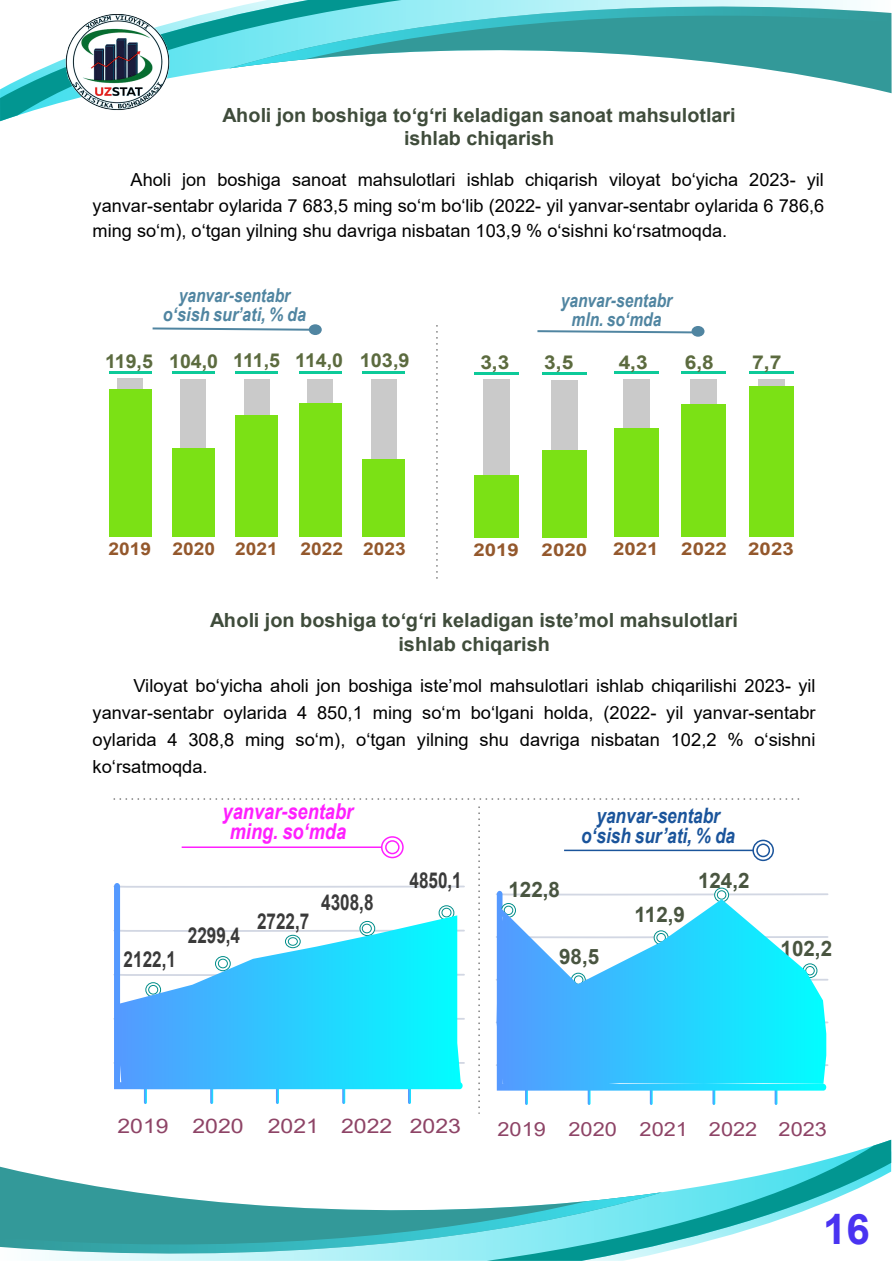
<style>
.page{position:relative;width:893px;height:1263px;background:#fff}
.page>*{position:absolute;margin:0;border:0;box-sizing:border-box;transform-origin:0 0}
.t1{font:700 42px "Arial";color:#4933f1}
.t2{font:700 21.9px "Arial";color:#3a3a3a;scale:.78 1}
.t3{font:italic 700 21.9px/20.4px "Arial Narrow";color:#ff1fff;text-align:center}
.t4{font:italic 700 21.3px/19.6px "Arial Narrow";color:#1a549b;text-align:center}
.t5{font:700 21.3px "Arial";color:#495540}
.t6{font:20.1px "Arial";color:#8e4466;scale:1.15 1}
.t7{font:700 19.5px/23.4px "Arial";color:#3f4c3b;text-align:center}
.t8{font:19.5px "Arial";color:#8e4466;scale:1.12 1}
.t9{font:italic 700 19.2px/18.6px "Arial Narrow";color:#5085a1;text-align:center}
.t10{font:700 19.2px "Arial";color:#5c6b3f}
.t11{font:700 19.2px "Arial";color:#5c6b3f;scale:1.09 1}
.t12{font:700 19.2px "Arial";color:#5c6b3f;scale:1.11 1}
.t13{font:18px/27px "Arial";color:#000;text-align:justify}
.t14{font:700 17.55px "Arial";color:#94582c;scale:1.17 1}
.t15{font:700 17.55px "Arial";color:#94582c;scale:1.09 1}
</style>
<div class="page">
<svg style="left:537px;top:330px;width:154px;height:3px"></svg>
<div style="left:691px;top:326px;width:13px;height:11px;background:#5085a1;border-radius:50%"></div>
<svg style="left:153px;top:327px;width:156px;height:4px"></svg>
<div style="left:309px;top:324px;width:13px;height:11px;background:#5085a1;border-radius:50%"></div>
<svg style="left:436px;top:325px;width:2px;height:254px"></svg>
<svg style="left:113px;top:798px;width:686px;height:2px"></svg>
<svg style="left:478px;top:806px;width:2px;height:308px"></svg>
<div style="left:483px;top:379px;width:27px;height:159px;background:#cacaca"></div>
<div style="left:474px;top:475px;width:45px;height:63px;background:#7be115"></div>
<div style="left:551px;top:380px;width:27px;height:158px;background:#cacaca"></div>
<div style="left:542px;top:450px;width:45px;height:88px;background:#7be115"></div>
<div style="left:623px;top:379px;width:27px;height:158px;background:#cacaca"></div>
<div style="left:614px;top:429px;width:45px;height:108px;background:#7be115"></div>
<div style="left:690px;top:379px;width:27px;height:158px;background:#cacaca"></div>
<div style="left:681px;top:404px;width:45px;height:133px;background:#7be115"></div>
<div style="left:758px;top:379px;width:27px;height:158px;background:#cacaca"></div>
<div style="left:749px;top:386px;width:45px;height:151px;background:#7be115"></div>
<hr style="left:474px;top:373px;width:45px;height:2px;background:#0dca99">
<hr style="left:542px;top:373px;width:45px;height:2px;background:#0dca99">
<hr style="left:614px;top:372px;width:45px;height:2px;background:#0dca99">
<hr style="left:681px;top:372px;width:45px;height:2px;background:#0dca99">
<hr style="left:749px;top:372px;width:45px;height:2px;background:#0dca99">
<div style="left:117px;top:378px;width:26px;height:158px;background:#cacaca"></div>
<div style="left:109px;top:389px;width:42px;height:147px;background:#7be115"></div>
<div style="left:181px;top:379px;width:25px;height:157px;background:#cacaca"></div>
<div style="left:172px;top:448px;width:43px;height:88px;background:#7be115"></div>
<div style="left:244px;top:379px;width:25px;height:157px;background:#cacaca"></div>
<div style="left:236px;top:415px;width:42px;height:121px;background:#7be115"></div>
<div style="left:308px;top:379px;width:25px;height:157px;background:#cacaca"></div>
<div style="left:299px;top:403px;width:42px;height:133px;background:#7be115"></div>
<div style="left:371px;top:379px;width:25px;height:157px;background:#cacaca"></div>
<div style="left:362px;top:459px;width:43px;height:77px;background:#7be115"></div>
<hr style="left:109px;top:371px;width:42px;height:3px;background:#0dca99">
<hr style="left:172px;top:371px;width:43px;height:3px;background:#0dca99">
<hr style="left:236px;top:371px;width:42px;height:3px;background:#0dca99">
<hr style="left:299px;top:371px;width:42px;height:3px;background:#0dca99">
<hr style="left:362px;top:371px;width:43px;height:3px;background:#0dca99">
<svg style="left:0;top:109px;width:115px;height:12px"></svg>
<svg style="left:0;top:0;width:891px;height:109px"></svg>
<svg style="left:662px;top:1140px;width:229px;height:112px"></svg>
<svg style="left:0;top:1166px;width:133px;height:26px"></svg>
<svg style="left:0;top:1192px;width:662px;height:69px"></svg>
<img style="left:65px;top:14px;width:105px;height:96px">
<hr style="left:182px;top:846px;width:210px;height:2px;background:#ff1fff">
<svg style="left:382px;top:837px;width:21px;height:20px"></svg>
<div style="left:381px;top:836px;width:23px;height:22px;border:2px solid #ff1fff;border-radius:50%"></div>
<svg style="left:386px;top:841px;width:13px;height:12px"></svg>
<div style="left:385px;top:840px;width:15px;height:14px;border:2px solid #ff1fff;border-radius:50%"></div>
<svg style="left:144px;top:1084px;width:3px;height:20px"></svg>
<svg style="left:210px;top:1084px;width:3px;height:20px"></svg>
<svg style="left:276px;top:1084px;width:3px;height:20px"></svg>
<svg style="left:342px;top:1084px;width:3px;height:20px"></svg>
<svg style="left:408px;top:1084px;width:3px;height:20px"></svg>
<svg style="left:114px;top:883px;width:349px;height:206px"></svg>
<svg style="left:439px;top:906px;width:15px;height:14px"></svg>
<div style="left:439px;top:905px;width:15px;height:15px;border:1px solid #008e8a;border-radius:50%"></div>
<svg style="left:442px;top:908px;width:9px;height:7px"></svg>
<div style="left:442px;top:908px;width:9px;height:9px;border:1px solid #008e8a;border-radius:50%"></div>
<hr style="left:564px;top:850px;width:199px;height:1px;background:#1a549b">
<svg style="left:753px;top:840px;width:20px;height:20px"></svg>
<div style="left:752px;top:840px;width:22px;height:21px;border:2px solid #1a549b;border-radius:50%"></div>
<svg style="left:757px;top:844px;width:12px;height:12px"></svg>
<div style="left:756px;top:843px;width:14px;height:14px;border:2px solid #1a549b;border-radius:50%"></div>
<svg style="left:525px;top:1085px;width:3px;height:20px"></svg>
<svg style="left:588px;top:1085px;width:2px;height:20px"></svg>
<svg style="left:650px;top:1085px;width:3px;height:20px"></svg>
<svg style="left:712px;top:1085px;width:3px;height:20px"></svg>
<svg style="left:775px;top:1085px;width:2px;height:20px"></svg>
<div style="left:714px;top:888px;width:15px;height:14px;border:1px solid #008e8a;border-radius:50%"></div>
<svg style="left:496px;top:891px;width:333px;height:8px"></svg>
<div style="left:717px;top:890px;width:9px;height:9px;border:1px solid #008e8a;border-radius:50%"></div>
<svg style="left:116px;top:915px;width:345px;height:174px"></svg>
<svg style="left:497px;top:899px;width:329px;height:189px"></svg>
<p class="t7" style="left:223px;top:103px;width:514px">Aholi jon boshiga to‘g‘ri keladigan sanoat mahsulotlari ishlab chiqarish</p>
<p class="t13" style="left:93px;top:167px;width:733px;line-height:25.5px;text-indent:38px">Aholi jon boshiga sanoat mahsulotlari ishlab chiqarish viloyat bo‘yicha 2023- yil yanvar-sentabr oylarida 7 683,5 ming so‘m bo‘lib (2022- yil yanvar-sentabr oylarida 6 786,6 ming so‘m), o‘tgan yilning shu davriga nisbatan 103,9 % o‘sishni ko‘rsatmoqda.</p>
<p class="t9" style="left:163px;top:285px;width:145px">yanvar-sentabr o‘sish sur’ati, % da</p>
<p class="t10" style="left:105px;top:347px;width:306px">119,5 104,0 111,5 114,0 103,9</p>
<p class="t9" style="left:561px;top:290px;width:113px">yanvar-sentabr mln. so‘mda</p>
<p class="t11" style="left:480px;top:349px;width:28px">3,3</p>
<p class="t11" style="left:544px;top:349px;width:28px">3,5</p>
<p class="t11" style="left:619px;top:348px;width:28px">4,3</p>
<p class="t11" style="left:685px;top:349px;width:28px">6,8</p>
<p class="t12" style="left:752px;top:349px;width:28px">7,7</p>
<p class="t15" style="left:108px;top:536px;width:157px">2019 2020 2021</p>
<p class="t15" style="left:300px;top:536px;width:98px">2022 2023</p>
<p class="t14" style="left:473px;top:538px;width:40px">2019</p>
<p class="t14" style="left:542px;top:538px;width:40px">2020</p>
<p class="t14" style="left:613px;top:537px;width:40px">2021</p>
<p class="t14" style="left:681px;top:537px;width:98px">2022 2023</p>
<p class="t7" style="left:210px;top:609px;width:529px">Aholi jon boshiga to‘g‘ri keladigan iste’mol mahsulotlari ishlab chiqarish</p>
<p class="t13" style="left:93px;top:672px;width:725px;text-indent:41px">Viloyat bo‘yicha aholi jon boshiga iste’mol mahsulotlari ishlab chiqarilishi 2023- yil yanvar-sentabr oylarida 4 850,1 ming so‘m bo‘lgani holda, (2022- yil yanvar-sentabr oylarida 4 308,8 ming so‘m), o‘tgan yilning shu davriga nisbatan 102,2 % o‘sishni ko‘rsatmoqda.</p>
<p class="t3" style="left:223px;top:800px;width:132px">yanvar-sentabr ming. so‘mda</p>
<p class="t2" style="left:124px;top:944px;width:69px">2122,1</p>
<p class="t2" style="left:188px;top:920px;width:69px">2299,4</p>
<p class="t2" style="left:257px;top:905px;width:69px">2722,7</p>
<p class="t2" style="left:321px;top:887px;width:69px">4308,8</p>
<p class="t2" style="left:409px;top:865px;width:69px">4850,1</p>
<p class="t5" style="left:508px;top:874px;width:53px">122,8</p>
<p class="t4" style="left:581px;top:805px;width:155px">yanvar-sentabr o‘sish sur’ati, % da</p>
<p class="t5" style="left:635px;top:899px;width:52px">112,9</p>
<p class="t5" style="left:698px;top:866px;width:53px">124,2</p>
<p class="t5" style="left:559px;top:941px;width:42px">98,5</p>
<p class="t5" style="left:781px;top:934px;width:53px">102,2</p>
<p class="t6" style="left:117px;top:1112px;width:300px">2019 2020 2021 2022 2023</p>
<p class="t8" style="left:498px;top:1116px;width:296px">2019 2020 2021 2022 2023</p>
<h1 class="t1" style="left:823px;top:1199px;width:48px">16</h1>
</div>
